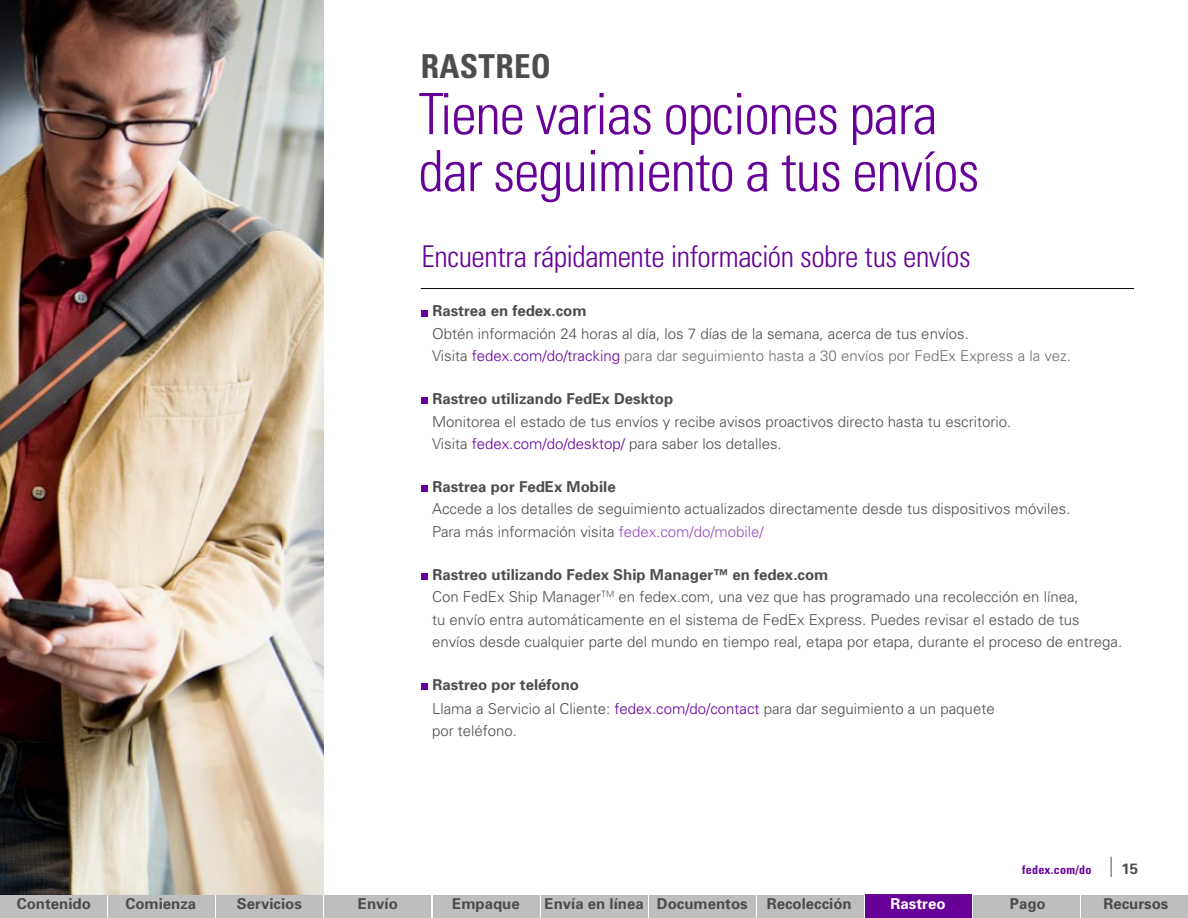
<style>
.page{position:relative;width:1188px;height:918px;background:#fff}
.page>*{position:absolute;margin:0;border:0;box-sizing:border-box;transform-origin:0 0}
.t1{font:300 condensed 57px/57px "Univers";letter-spacing:-.02em;color:#609}
.t2{font:700 condensed 33px "Univers";letter-spacing:.01em;color:#4d4d4d}
.t3{font:300 condensed 30px "Univers";letter-spacing:-.015em;color:#609}
.t4{font:300 15px/22.5px "Univers";color:#4d4d4d}
.t5{font:700 15px "Univers";color:#4d4d4d}
.t6{font:700 15px "Univers";color:#fff}
.t7{font:700 condensed 12px "Univers";letter-spacing:.025em;color:#609}
.s1{color:#609}
.s2{color:#6d6e71}
.s3{color:#944db8}
.s4{font-weight:700}
</style>
<div class="page">
<div style="left:0;top:895px;width:107px;height:23px;background:#bcbec0"></div>
<div style="left:108px;top:895px;width:107px;height:23px;background:#bcbec0"></div>
<div style="left:216px;top:895px;width:107px;height:23px;background:#bcbec0"></div>
<div style="left:324px;top:895px;width:107px;height:23px;background:#bcbec0"></div>
<div style="left:433px;top:895px;width:107px;height:23px;background:#bcbec0"></div>
<div style="left:649px;top:895px;width:107px;height:23px;background:#bcbec0"></div>
<div style="left:541px;top:895px;width:107px;height:23px;background:#bcbec0"></div>
<div style="left:757px;top:895px;width:107px;height:23px;background:#bcbec0"></div>
<div style="left:973px;top:895px;width:107px;height:23px;background:#bcbec0"></div>
<div style="left:1081px;top:895px;width:107px;height:23px;background:#bcbec0"></div>
<svg style="left:1111px;top:857px;width:1px;height:20px"></svg>
<img style="left:0;top:0;width:324px;height:895px">
<svg style="left:422px;top:310px;width:6px;height:6px"></svg>
<div style="left:422px;top:397px;width:6px;height:7px;background:#609"></div>
<div style="left:422px;top:485px;width:6px;height:7px;background:#609"></div>
<div style="left:422px;top:573px;width:6px;height:7px;background:#609"></div>
<div style="left:422px;top:683px;width:6px;height:7px;background:#609"></div>
<hr style="left:421px;top:288px;width:713px;height:1px;background:#000">
<div style="left:865px;top:895px;width:107px;height:23px;background:#609"></div>
<h2 class="t2" style="left:421px;top:46px;width:132px">RASTREO</h2>
<h1 class="t1" style="left:418px;top:86px;width:563px">Tiene varias opciones para dar seguimiento a tus envíos</h1>
<h3 class="t3" style="left:422px;top:238px;width:551px">Encuentra rápidamente información sobre tus envíos</h3>
<p class="t5" style="left:432px;top:302px;width:156px">Rastrea en fedex.com</p>
<p class="t4" style="left:432px;top:322px;width:641px">Obtén información 24 horas al día, los 7 días de la semana, acerca de tus envíos.<br>Visita <span class="s1">fedex.com/do/tracking</span> <span class="s2">para dar seguimiento hasta a 30 envíos por FedEx Express a la vez.</span></p>
<p class="t5" style="left:432px;top:390px;width:242px">Rastreo utilizando FedEx Desktop</p>
<p class="t4" style="left:432px;top:410px;width:581px">Monitorea el estado de tus envíos y recibe avisos proactivos directo hasta tu escritorio.<br>Visita <span class="s1">fedex.com/do/desktop/</span> para saber los detalles.</p>
<p class="t5" style="left:432px;top:478px;width:185px">Rastrea por FedEx Mobile</p>
<p class="t4" style="left:432px;top:498px;width:640px">Accede a los detalles de seguimiento actualizados directamente desde tus dispositivos móviles.<br>Para más información visita <span class="s3">fedex.com/do/mobile/</span></p>
<p class="t4" style="left:432px;top:563px;width:692px"><span class="s4">Rastreo utilizando Fedex Ship Manager™ en fedex.com<br></span>Con FedEx Ship Manager<sup>TM</sup> en fedex.com, una vez que has programado una recolección en línea,<br>tu envío entra automáticamente en el sistema de FedEx Express. Puedes revisar el estado de tus envíos desde cualquier parte del mundo en tiempo real, etapa por etapa, durante el proceso de entrega.</p>
<p class="t4" style="left:432px;top:673px;width:564px;line-height:24px"><span class="s4">Rastreo por teléfono<br></span>Llama a Servicio al Cliente: <span class="s1">fedex.com/do/contact</span> para dar seguimiento a un paquete</p>
<p class="t4" style="left:432px;top:720px;width:87px">por teléfono.</p>
<p class="t7" style="left:1022px;top:862px;width:71px">fedex.com/do</p>
<p class="t5" style="left:1121px;top:859px;width:18px">15</p>
<p class="t5" style="left:17px;top:895px;width:76px">Contenido</p>
<p class="t5" style="left:125px;top:895px;width:72px">Comienza</p>
<p class="t5" style="left:237px;top:895px;width:67px">Servicios</p>
<p class="t5" style="left:358px;top:895px;width:42px">Envío</p>
<p class="t5" style="left:452px;top:895px;width:69px">Empaque</p>
<p class="t5" style="left:545px;top:895px;width:205px">Envía en línea Documentos</p>
<p class="t5" style="left:767px;top:895px;width:87px">Recolección</p>
<p class="t5" style="left:1010px;top:895px;width:37px">Pago</p>
<p class="t5" style="left:1103px;top:895px;width:67px">Recursos</p>
<p class="t6" style="left:891px;top:895px;width:57px">Rastreo</p>
</div>
